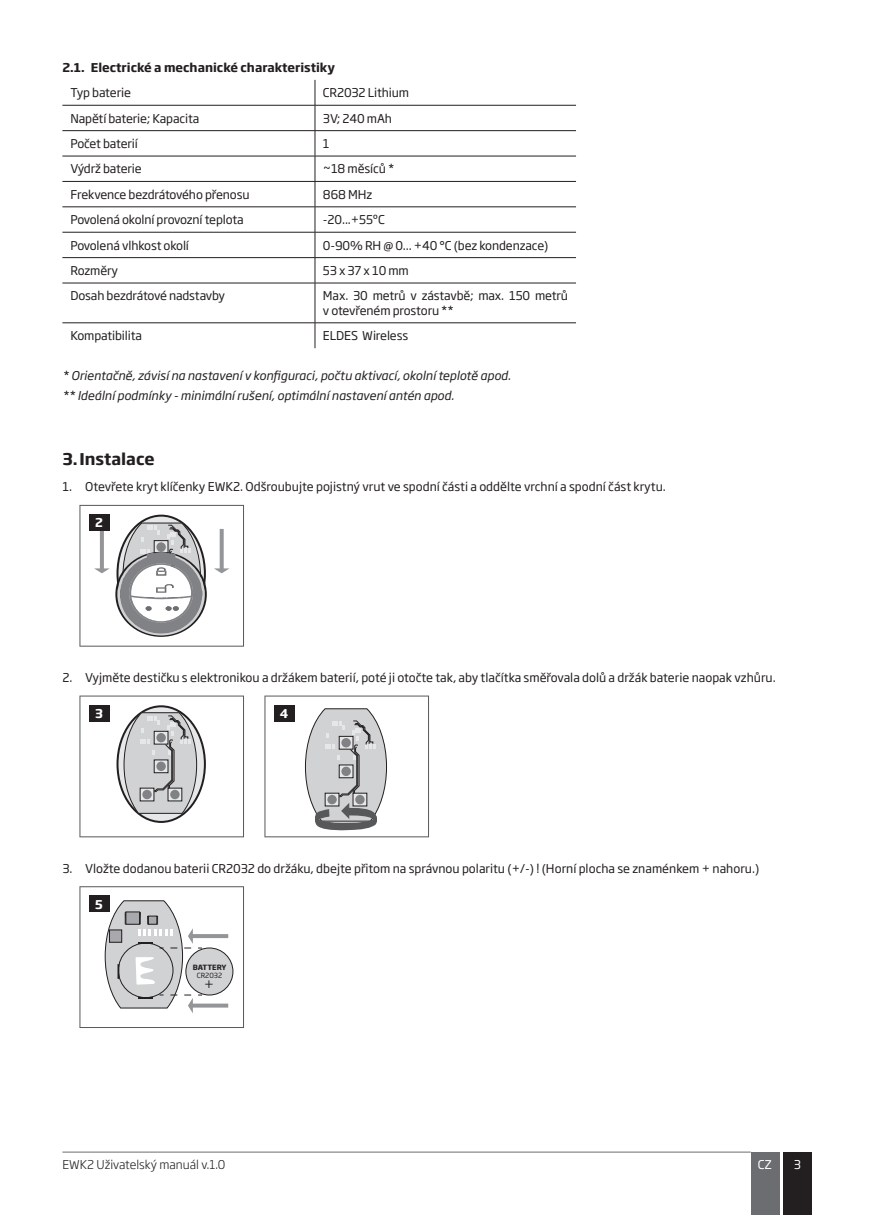
<style>
.page{position:relative;width:874px;height:1225px;background:#fff}
.page>*{position:absolute;margin:0;border:0;box-sizing:border-box;transform-origin:0 0}
.t1{font:700 16px "Soho Gothic Pro";color:#231f20}
.t2{font:14.2px "Myriad Pro";color:#231f20}
.t3{font:12px/14.4px "Soho Gothic Pro";letter-spacing:-.01em;color:#231f20}
.t4{font:italic 12px/20px "Soho Gothic Pro";color:#231f20}
.t5{font:700 12px "Soho Gothic Pro";color:#231f20}
.t6{font:300 12px "Soho Gothic Pro";color:#231f20}
.t7{font:700 12px "Soho Gothic Pro";color:#fff}
.t8{font:12px "Soho Gothic Pro";color:#fff}
.t9{font:700 7.2px "Soho Gothic Pro";letter-spacing:-.005em;color:#231f20}
.t10{font:7px "Soho Gothic Pro";color:#231f20}
</style>
<div class="page">
<div style="left:782px;top:1151px;width:29px;height:63px;background:#231f20"></div>
<div style="left:750px;top:1151px;width:28px;height:63px;background:#6c6d70"></div>
<hr style="left:62px;top:1151px;width:688px;height:1px;background:#6c6d70">
<hr style="left:62px;top:105px;width:253px;height:1px;background:#231f20">
<hr style="left:315px;top:105px;width:260px;height:1px;background:#231f20">
<hr style="left:62px;top:130px;width:253px;height:1px;background:#231f20">
<hr style="left:315px;top:130px;width:260px;height:1px;background:#231f20">
<hr style="left:62px;top:156px;width:253px;height:1px;background:#231f20">
<hr style="left:315px;top:156px;width:260px;height:1px;background:#231f20">
<hr style="left:62px;top:181px;width:253px;height:1px;background:#231f20">
<hr style="left:315px;top:181px;width:260px;height:1px;background:#231f20">
<hr style="left:62px;top:206px;width:253px;height:1px;background:#231f20">
<hr style="left:315px;top:206px;width:260px;height:1px;background:#231f20">
<hr style="left:62px;top:232px;width:253px;height:1px;background:#231f20">
<hr style="left:315px;top:232px;width:260px;height:1px;background:#231f20">
<hr style="left:62px;top:257px;width:253px;height:1px;background:#231f20">
<hr style="left:315px;top:257px;width:260px;height:1px;background:#231f20">
<svg style="left:314px;top:80px;width:1px;height:203px"></svg>
<hr style="left:62px;top:283px;width:253px;height:1px;background:#231f20">
<hr style="left:315px;top:283px;width:260px;height:1px;background:#231f20">
<hr style="left:314px;top:283px;width:1px;height:39px;background:#231f20">
<hr style="left:62px;top:322px;width:253px;height:1px;background:#231f20">
<hr style="left:315px;top:322px;width:260px;height:1px;background:#231f20">
<svg style="left:314px;top:323px;width:1px;height:25px"></svg>
<svg style="left:79px;top:505px;width:165px;height:141px"></svg>
<div style="left:89px;top:514px;width:20px;height:17px;background:#231f20"></div>
<svg style="left:79px;top:695px;width:165px;height:142px"></svg>
<div style="left:89px;top:705px;width:20px;height:16px;background:#231f20"></div>
<svg style="left:264px;top:695px;width:165px;height:142px"></svg>
<div style="left:273px;top:705px;width:21px;height:16px;background:#231f20"></div>
<svg style="left:79px;top:886px;width:165px;height:142px"></svg>
<div style="left:89px;top:895px;width:20px;height:17px;background:#231f20"></div>
<p class="t5" style="left:62px;top:58px;width:274px">2.1. Electrické a mechanické charakteristiky</p>
<p class="t3" style="left:70px;top:85px;width:62px">Typ baterie</p>
<p class="t3" style="left:323px;top:85px;width:88px">CR2032 Lithium</p>
<p class="t3" style="left:70px;top:110px;width:130px">Napětí baterie; Kapacita</p>
<p class="t3" style="left:323px;top:110px;width:70px">3V; 240 mAh</p>
<p class="t3" style="left:70px;top:136px;width:69px">Počet baterií</p>
<p class="t3" style="left:323px;top:136px;width:8px">1</p>
<p class="t3" style="left:70px;top:161px;width:73px">Výdrž baterie</p>
<p class="t3" style="left:323px;top:161px;width:73px">~18 měsíců *</p>
<p class="t3" style="left:70px;top:186px;width:180px">Frekvence bezdrátového přenosu</p>
<p class="t3" style="left:323px;top:186px;width:51px">868 MHz</p>
<p class="t3" style="left:70px;top:212px;width:175px">Povolená okolní provozní teplota</p>
<p class="t3" style="left:323px;top:212px;width:63px">-20...+55ºC</p>
<p class="t3" style="left:70px;top:237px;width:120px">Povolená vlhkost okolí</p>
<p class="t3" style="left:323px;top:237px;width:227px">0-90% RH @ 0... +40 °C (bez kondenzace)</p>
<p class="t3" style="left:70px;top:263px;width:49px">Rozměry</p>
<p class="t3" style="left:323px;top:263px;width:87px">53 x 37 x 10 mm</p>
<p class="t3" style="left:70px;top:288px;width:156px">Dosah bezdrátové nadstavby</p>
<p class="t3" style="left:323px;top:288px;width:246px">Max. 30 metrů v zástavbě; max. 150 metrů v otevřeném prostoru **</p>
<p class="t3" style="left:70px;top:328px;width:73px">Kompatibilita</p>
<p class="t3" style="left:323px;top:328px;width:87px">ELDES Wireless</p>
<p class="t4" style="left:62px;top:365px;width:450px">* Orientačně, závisí na nastavení v konfiguraci, počtu aktivací, okolní teplotě apod. ** Ideální podmínky - minimální rušení, optimální nastavení antén apod.</p>
<h1 class="t1" style="left:62px;top:447px;width:94px">3.Instalace</h1>
<p class="t3" style="left:62px;top:479px;width:604px">1. Otevřete kryt klíčenky EWK2. Odšroubujte pojistný vrut ve spodní části a oddělte vrchní a spodní část krytu.</p>
<p class="t7" style="left:95px;top:513px;width:9px">2</p>
<p class="t3" style="left:62px;top:669px;width:714px">2. Vyjměte destičku s elektronikou a držákem baterií, poté ji otočte tak, aby tlačítka směřovala dolů a držák baterie naopak vzhůru.</p>
<p class="t7" style="left:95px;top:704px;width:9px">3</p>
<p class="t7" style="left:280px;top:704px;width:10px">4</p>
<p class="t3" style="left:62px;top:860px;width:698px">3. Vložte dodanou baterii CR2032 do držáku, dbejte přitom na správnou polaritu (+/-) ! (Horní plocha se znaménkem + nahoru.)</p>
<p class="t7" style="left:95px;top:894px;width:9px">5</p>
<p class="t9" style="left:193px;top:962px;width:35px">BATTERY</p>
<p class="t10" style="left:197px;top:969px;width:27px">CR2032</p>
<p class="t2" style="left:204px;top:974px;width:10px">+</p>
<p class="t6" style="left:62px;top:1155px;width:164px">EWK2 Uživatelský manuál v.1.0</p>
<p class="t8" style="left:757px;top:1155px;width:16px">CZ</p>
<p class="t8" style="left:793px;top:1154px;width:9px">3</p>
</div>
